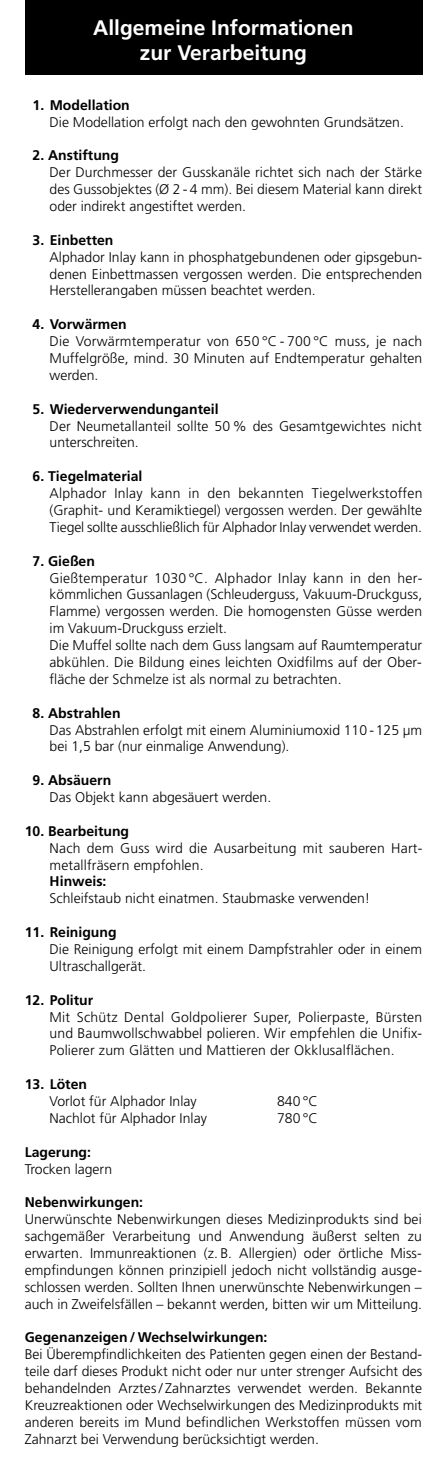
<style>
.page{position:relative;width:447px;height:1464px;background:#fff}
.page>*{position:absolute;margin:0;border:0;box-sizing:border-box;transform-origin:0 0}
.t1{font:700 21px/24.5px "Frutiger";color:#fff;text-align:center}
.t2{font:300 14px/16.8px "Frutiger";color:#000;text-align:justify}
.t3{font:700 14px "Frutiger";color:#000}
</style>
<div class="page">
<div style="left:25px;top:0;width:397px;height:74px;background:#000"></div>
<h1 class="t1" style="left:93px;top:17px;width:262px">Allgemeine Informationen zur Verarbeitung</h1>
<p class="t3" style="left:33px;top:99px;width:99px">1. Modellation</p>
<p class="t2" style="left:50px;top:114px;width:355px">Die Modellation erfolgt nach den gewohnten Grundsätzen.</p>
<p class="t3" style="left:33px;top:150px;width:88px">2. Anstiftung</p>
<p class="t2" style="left:50px;top:165px;width:374px">Der Durchmesser der Gusskanäle richtet sich nach der Stärke des Gussobjektes (Ø 2 - 4 mm). Bei diesem Material kann direkt oder indirekt angestiftet werden.</p>
<p class="t3" style="left:33px;top:234px;width:82px">3. Einbetten</p>
<p class="t2" style="left:50px;top:249px;width:374px">Alphador Inlay kann in phosphatgebundenen oder gipsgebun&shy;denen Einbettmassen vergossen werden. Die entsprechenden Herstellerangaben müssen beachtet werden.</p>
<p class="t3" style="left:33px;top:319px;width:96px">4. Vorwärmen</p>
<p class="t2" style="left:50px;top:334px;width:374px">Die Vorwärmtemperatur von 650 °C - 700 °C muss, je nach Muffelgröße, mind. 30 Minuten auf Endtemperatur gehalten werden.</p>
<p class="t3" style="left:33px;top:403px;width:187px">5. Wiederverwendunganteil</p>
<p class="t2" style="left:50px;top:418px;width:373px">Der Neumetallanteil sollte 50 % des Gesamtgewichtes nicht unterschreiten.</p>
<p class="t3" style="left:33px;top:471px;width:111px">6. Tiegelmaterial</p>
<p class="t2" style="left:50px;top:486px;width:374px">Alphador Inlay kann in den bekannten Tiegelwerkstoffen (Graphit- und Keramiktiegel) vergossen werden. Der gewählte Tiegel sollte ausschließlich für Alphador Inlay verwendet werden.</p>
<p class="t3" style="left:33px;top:555px;width:64px">7. Gießen</p>
<p class="t2" style="left:50px;top:570px;width:374px;text-align:left">Gießtemperatur 1030 °C. Alphador Inlay kann in den her&shy;kömmlichen Gussanlagen (Schleuderguss, Vakuum-Druckguss, Flamme) vergossen werden. Die homogensten Güsse werden im Vakuum-Druckguss erzielt.<br>Die Muffel sollte nach dem Guss langsam auf Raumtemperatur abkühlen. Die Bildung eines leichten Oxidfilms auf der Ober&shy;fläche der Schmelze ist als normal zu betrachten.</p>
<p class="t3" style="left:33px;top:707px;width:89px">8. Abstrahlen</p>
<p class="t2" style="left:50px;top:722px;width:374px">Das Abstrahlen erfolgt mit einem Aluminiumoxid 110 -125 µm bei 1,5 bar (nur einmalige Anwendung).</p>
<p class="t3" style="left:33px;top:774px;width:80px">9. Absäuern</p>
<p class="t2" style="left:50px;top:790px;width:223px">Das Objekt kann abgesäuert werden.</p>
<p class="t3" style="left:25px;top:825px;width:106px">10. Bearbeitung</p>
<p class="t2" style="left:50px;top:840px;width:374px">Nach dem Guss wird die Ausarbeitung mit sauberen Hart&shy;metallfräsern empfohlen.</p>
<p class="t3" style="left:50px;top:876px;width:58px">Hinweis:</p>
<p class="t2" style="left:50px;top:891px;width:322px">Schleifstaub nicht einatmen. Staubmaske verwenden!</p>
<p class="t3" style="left:25px;top:926px;width:93px">11. Reinigung</p>
<p class="t2" style="left:50px;top:941px;width:374px">Die Reinigung erfolgt mit einem Dampfstrahler oder in einem<br>Ultraschallgerät.</p>
<p class="t3" style="left:25px;top:994px;width:70px">12. Politur</p>
<p class="t2" style="left:50px;top:1009px;width:374px">Mit Schütz Dental Goldpolierer Super, Polierpaste, Bürsten und Baumwollschwabbel polieren. Wir empfehlen die Unifix-Polierer zum Glätten und Mattieren der Okklusalflächen.</p>
<p class="t3" style="left:25px;top:1078px;width:64px">13. Löten</p>
<p class="t2" style="left:50px;top:1093px;width:149px">Vorlot für Alphador Inlay</p>
<p class="t2" style="left:277px;top:1093px;width:42px">840 °C</p>
<p class="t2" style="left:50px;top:1110px;width:159px">Nachlot für Alphador Inlay</p>
<p class="t2" style="left:277px;top:1110px;width:42px">780 °C</p>
<p class="t3" style="left:25px;top:1146px;width:68px">Lagerung:</p>
<p class="t2" style="left:25px;top:1161px;width:89px">Trocken lagern</p>
<p class="t3" style="left:25px;top:1196px;width:120px">Nebenwirkungen:</p>
<p class="t2" style="left:25px;top:1211px;width:398px">Unerwünschte Nebenwirkungen dieses Medizinprodukts sind bei sachgemäßer Verarbeitung und Anwendung äußerst selten zu erwarten. Immunreaktionen (z. B. Allergien) oder örtliche Miss&shy;empfindungen können prinzipiell jedoch nicht vollständig ausge&shy;schlossen werden. Sollten Ihnen unerwünschte Nebenwirkungen – auch in Zweifelsfällen – bekannt werden, bitten wir um Mitteilung.</p>
<p class="t3" style="left:25px;top:1331px;width:244px">Gegenanzeigen / Wechselwirkungen:</p>
<p class="t2" style="left:25px;top:1347px;width:399px">Bei Überempfindlichkeiten des Patienten gegen einen der Bestand&shy;teile darf dieses Produkt nicht oder nur unter strenger Aufsicht des behandelnden Arztes / Zahnarztes verwendet werden. Bekannte Kreuzreaktionen oder Wechselwirkungen des Medizinprodukts mit anderen bereits im Mund befindlichen Werkstoffen müssen vom Zahnarzt bei Verwendung berücksichtigt werden.</p>
</div>
